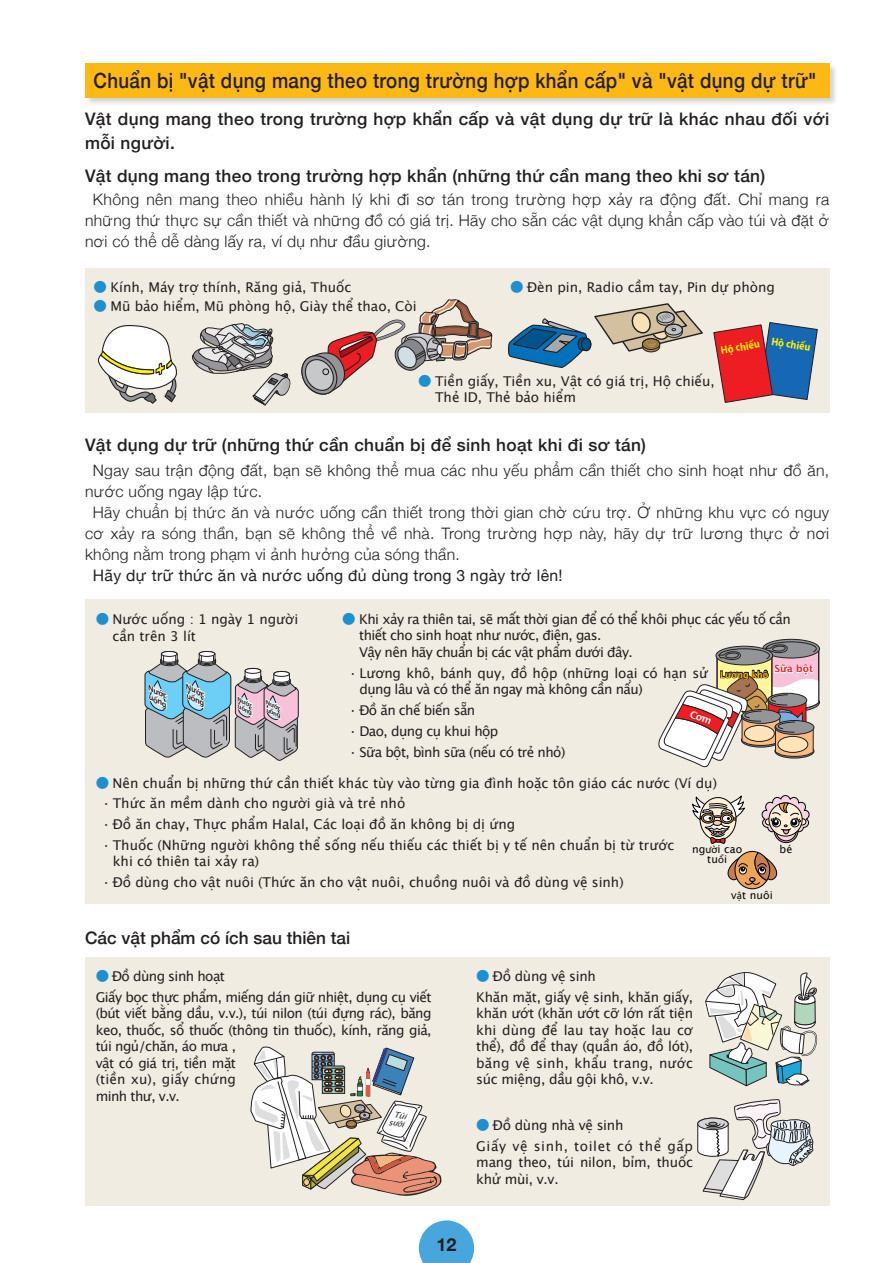
<style>
.page{position:relative;width:893px;height:1263px;background:#fff}
.page>*{position:absolute;margin:0;border:0;box-sizing:border-box;transform-origin:0 0}
.中見出し{font:500 21px "Helvetica Neue";letter-spacing:.02em;color:#231f20;scale:.89 1}
.t1{font:700 18px "Helvetica Neue LT Pro";color:#231f20}
.本文中見出し{font:500 17.25px/24px "Helvetica Neue";letter-spacing:.02em;color:#231f20}
.本文中見出し-2{font:500 17.25px "Helvetica Neue";color:#231f20}
.本文_英語{font:300 15.75px/21px "Helvetica Neue";letter-spacing:.02em;color:#231f20;text-align:justify}
.本文_英語-2{font:15.75px "Helvetica Neue";letter-spacing:.02em;color:#231f20}
.枠内{font:13.5px/16.5px "Lucida Grande";color:#231f20}
.枠内-2{font:13.5px/16.5px "Lucida Grande";letter-spacing:-.04em;color:#231f20}
.枠内-3{font:13.5px "Lucida Grande";letter-spacing:-.02em;color:#231f20}
.t2{font:700 11.25px "Myriad Pro";color:#fff101;scale:.9 1}
.t3{font:10.65px/9.8px "Lucida Sans";letter-spacing:.01em;color:#030303;text-align:center}
.t4{font:700 9.9px "Lucida Grande";color:#ee1d23}
.t5{font:700 9px "Lucida Grande";color:#fcb814;scale:.95 1}
.t6{font:italic 8.1px/8.1px "Lucida Sans";color:#231f20;text-align:center;scale:1.05 1}
.t7{font:italic 700 7.35px/8.1px "Lucida Grande";color:#231f20;text-align:center;scale:1.1 1}
.t8{font:italic 700 5.85px/6.6px "Lucida Grande";color:#231f20;scale:1.1 1}
.s1{font-family:"Shin Go Pro";font-weight:300;color:#1d90d0}
.s2{font-family:"Myriad Pro"}
</style>
<div class="page">
<div style="left:85px;top:600px;width:744px;height:304px;background:#f1ece2"></div>
<div style="left:85px;top:957px;width:744px;height:248px;background:#f1ece2"></div>
<svg style="left:145px;top:651px;width:154px;height:110px"></svg>
<div style="left:762px;top:693px;width:58px;height:19px;border:1px solid #231f20;border-radius:50%"></div>
<div style="left:762px;top:639px;width:58px;height:19px;border:1px solid #231f20;border-radius:50%"></div>
<svg style="left:250px;top:1046px;width:192px;height:150px"></svg>
<svg style="left:705px;top:972px;width:112px;height:114px"></svg>
<svg style="left:697px;top:1099px;width:116px;height:101px"></svg>
<svg style="left:692px;top:795px;width:117px;height:94px"></svg>
<div style="left:84px;top:63px;width:754px;height:44px;background:#231f20;opacity:.2"></div>
<div style="left:85px;top:64px;width:744px;height:34px;background:#fcb814"></div>
<svg style="left:419px;top:1220px;width:55px;height:43px;background:#66b4e1"></svg>
<div style="left:85px;top:268px;width:744px;height:144px;background:#f1ece2"></div>
<svg style="left:98px;top:325px;width:79px;height:79px"></svg>
<svg style="left:713px;top:322px;width:105px;height:81px"></svg>
<svg style="left:508px;top:303px;width:195px;height:65px"></svg>
<svg style="left:192px;top:323px;width:99px;height:83px"></svg>
<svg style="left:301px;top:299px;width:192px;height:96px"></svg>
<svg style="left:658px;top:641px;width:161px;height:126px"></svg>
<p class="中見出し" style="left:94px;top:64px;width:814px">Chuẩn bị "vật dụng mang theo trong trường hợp khẩn cấp" và "vật dụng dự trữ"</p>
<p class="本文中見出し" style="left:85px;top:106px;width:746px">Vật dụng mang theo trong trường hợp khẩn cấp và vật dụng dự trữ là khác nhau đối với mỗi người.</p>
<p class="本文中見出し" style="left:85px;top:162px;width:682px">Vật dụng mang theo trong trường hợp khẩn (những thứ cần mang theo khi sơ tán)</p>
<p class="本文_英語" style="left:85px;top:187px;width:746px;text-indent:8px">Không nên mang theo nhiều hành lý khi đi sơ tán trong trường hợp xảy ra động đất. Chỉ mang ra những thứ thực sự cần thiết và những đồ có giá trị. Hãy cho sẵn các vật dụng khẩn cấp vào túi và đặt ở nơi có thể dễ dàng lấy ra, ví dụ như đầu giường.</p>
<p class="枠内" style="left:94px;top:279px;width:259px"><span class="s1">●</span> Kính, Máy trợ thính, Răng giả, Thuốc</p>
<p class="枠内" style="left:94px;top:298px;width:325px"><span class="s1">●</span> Mũ bảo hiểm, Mũ phòng hộ, Giày thể thao, Còi</p>
<p class="枠内" style="left:510px;top:279px;width:266px"><span class="s1">●</span> Đèn pin, Radio cầm tay, Pin dự phòng</p>
<p class="t2" style="left:720px;top:343px;width:45px;rotate:-9deg">Hộ chiếu</p>
<p class="t2" style="left:773px;top:334px;width:45px;rotate:8deg">Hộ chiếu</p>
<p class="枠内" style="left:435px;top:373px;width:281px;text-indent:-17px"><span class="s1">●</span> Tiền giấy, Tiền xu, Vật có giá trị, Hộ chiếu,<br>Thẻ ID, Thẻ bảo hiểm</p>
<p class="本文中見出し" style="left:85px;top:431px;width:562px">Vật dụng dự trữ (những thứ cần chuẩn bị để sinh hoạt khi đi sơ tán)</p>
<p class="本文_英語" style="left:85px;top:459px;width:746px;text-indent:8px">Ngay sau trận động đất, bạn sẽ không thể mua các nhu yếu phẩm cần thiết cho sinh hoạt như đồ ăn, nước uống ngay lập tức.</p>
<p class="本文_英語" style="left:85px;top:501px;width:746px;text-indent:8px">Hãy chuẩn bị thức ăn và nước uống cần thiết trong thời gian chờ cứu trợ. Ở những khu vực có nguy cơ xảy ra sóng thần, bạn sẽ không thể về nhà. Trong trường hợp này, hãy dự trữ lương thực ở nơi không nằm trong phạm vi ảnh hưởng của sóng thần.</p>
<p class="本文_英語-2" style="left:93px;top:564px;width:471px">Hãy dự trữ thức ăn và nước uống đủ dùng trong 3 ngày trở lên!</p>
<p class="枠内" style="left:113px;top:611px;width:187px;text-indent:-17px"><span class="s1">●</span> Nước uống : 1 ngày 1 người cần trên 3 lít</p>
<p class="t7" style="left:151px;top:684px;width:23px;rotate:25deg">Nước uống</p>
<p class="t7" style="left:189px;top:683px;width:23px;rotate:25deg">Nước uống</p>
<p class="t8" style="left:243px;top:697px;width:16px;text-indent:-4px;rotate:25deg">Nước uống</p>
<p class="t8" style="left:271px;top:701px;width:16px;text-indent:-4px;rotate:25deg">Nước uống</p>
<p class="枠内-2" style="left:359px;top:611px;width:433px;text-indent:-17px"><span class="s1">●</span> Khi xảy ra thiên tai, sẽ mất thời gian để có thể khôi phục các yếu tố cần thiết cho sinh hoạt như nước, điện, gas.<br>Vậy nên hãy chuẩn bị các vật phẩm dưới đây.</p>
<p class="枠内" style="left:359px;top:665px;width:350px;text-indent:-9px">· Lương khô, bánh quy, đồ hộp (những loại có hạn sử dụng lâu và có thể ăn ngay mà không cần nấu)</p>
<p class="枠内-2" style="left:351px;top:702px;width:126px">· Đồ ăn chế biến sẵn</p>
<p class="枠内-2" style="left:351px;top:723px;width:149px">· Dao, dụng cụ khui hộp</p>
<p class="枠内-2" style="left:351px;top:744px;width:216px">· Sữa bột, bình sữa (nếu có trẻ nhỏ)</p>
<p class="t5" style="left:720px;top:667px;width:52px">Lương khô</p>
<p class="t4" style="left:774px;top:661px;width:40px">Sữa bột</p>
<p class="枠内" style="left:96px;top:775px;width:623px"><span class="s1">●</span> Nên chuẩn bị những thứ cần thiết khác tùy vào từng gia đình hoặc tôn giáo các nước (Ví dụ)</p>
<p class="枠内" style="left:104px;top:795px;width:303px">· Thức ăn mềm dành cho người già và trẻ nhỏ</p>
<p class="枠内" style="left:104px;top:816px;width:413px">· Đồ ăn chay, Thực phẩm Halal, Các loại đồ ăn không bị dị ứng</p>
<p class="枠内" style="left:113px;top:837px;width:563px;text-indent:-9px">· Thuốc (Những người không thể sống nếu thiếu các thiết bị y tế nên chuẩn bị từ trước khi có thiên tai xảy ra)</p>
<p class="枠内" style="left:104px;top:874px;width:521px">· Đồ dùng cho vật nuôi (Thức ăn cho vật nuôi, chuồng nuôi và đồ dùng vệ sinh)</p>
<p class="t3" style="left:692px;top:844px;width:52px">ng<span class="s2">ườ</span>i cao tu<span class="s2">ổ</span>i</p>
<p class="t3" style="left:731px;top:890px;width:43px">v<span class="s2">ậ</span>t nuôi</p>
<p class="t3" style="left:780px;top:845px;width:14px">bé</p>
<p class="本文中見出し-2" style="left:85px;top:924px;width:267px">Các vật phẩm có ích sau thiên tai</p>
<p class="枠内-2" style="left:96px;top:968px;width:131px"><span class="s1">●</span> Đồ dùng sinh hoạt</p>
<p class="枠内-2" style="left:96px;top:989px;width:337px">Giấy bọc thực phẩm, miếng dán giữ nhiệt, dụng cụ viết (bút viết bằng dầu, v.v.), túi nilon (túi đựng rác), băng keo, thuốc, sổ thuốc (thông tin thuốc), kính, răng giả, túi ngủ/chăn, áo mưa ,<br>vật có giá trị, tiền mặt<br>(tiền xu), giấy chứng<br>minh thư, v.v.</p>
<p class="t6" style="left:391px;top:1110px;width:17px;rotate:10deg">Túi s<span class="s2">ưở</span>i</p>
<p class="枠内-3" style="left:476px;top:969px;width:121px"><span class="s1">●</span> Đồ dùng vệ sinh</p>
<p class="枠内" style="left:476px;top:989px;width:218px;text-align:justify">Khăn mặt, giấy vệ sinh, khăn giấy, khăn ướt (khăn ướt cỡ lớn rất tiện khi dùng để lau tay hoặc lau cơ thể), đồ để thay (quần áo, đồ lót), băng vệ sinh, khẩu trang, nước súc miệng, dầu gội khô, v.v.</p>
<p class="枠内-3" style="left:476px;top:1118px;width:149px"><span class="s1">●</span> Đồ dùng nhà vệ sinh</p>
<p class="枠内" style="left:476px;top:1138px;width:218px;text-align:justify">Giấy vệ sinh, toilet có thể gấp mang theo, túi nilon, bỉm, thuốc khử mùi, v.v.</p>
<h2 class="t1" style="left:436px;top:1233px;width:22px">12</h2>
</div>
